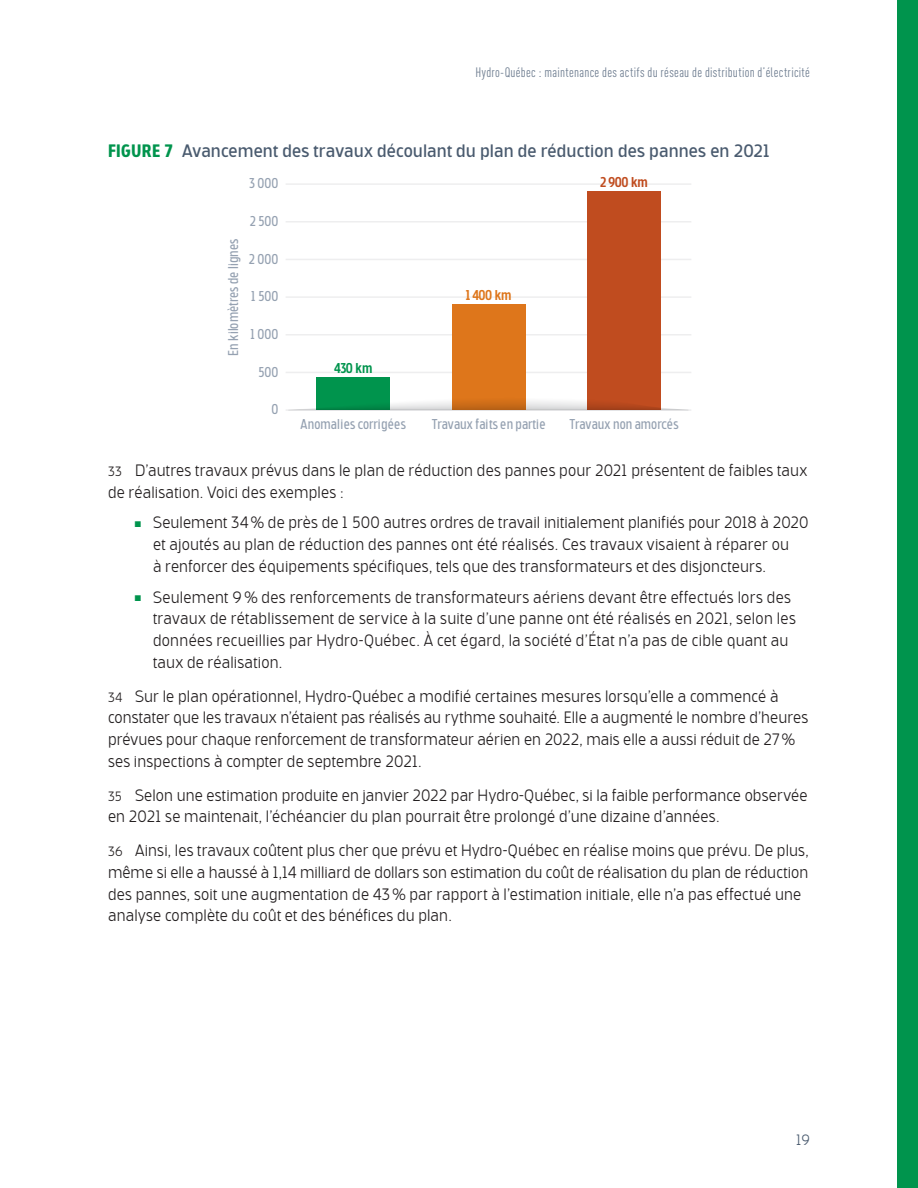
<style>
.page{position:relative;width:918px;height:1188px;background:#fff}
.page>*{position:absolute;margin:0;border:0;box-sizing:border-box;transform-origin:0 0}
.t1{font:18px "Bosphorus 50 Normal 53";letter-spacing:.005em;color:#4a5b6f}
.t2{font:300 16.5px/21.8px "Bosphorus 50 Normal 52";letter-spacing:.01em;color:#231f20}
.t3{font:300 15px "Bosphorus 50 Normal 52";color:#4a5b6f}
.t4{font:14.25px "Bosphorus 40 Condensed 43";color:#95a1b1}
.t5{font:500 14.25px "Bosphorus 40 Condensed 44";letter-spacing:-.02em;color:#de761b}
.t6{font:500 14.25px "Bosphorus 40 Condensed 44";letter-spacing:-.02em;color:#c04c1f}
.t7{font:500 14.25px "Bosphorus 40 Condensed 44";color:#00944d}
.t8{font:condensed 13.5px "DIN Offc";letter-spacing:.025em;color:#6d7c8f}
.s1{font-family:"Bosphorus 40 Condensed 45";font-weight:700;color:#00944d}
.s2{font-size:13.5px}
.s3{color:#00944d}
</style>
<div class="page">
<hr style="left:286px;top:409px;width:405px;height:2px;background:#eeeeef">
<hr style="left:286px;top:372px;width:405px;height:1px;background:#eeeeef">
<hr style="left:286px;top:334px;width:405px;height:2px;background:#eeeeef">
<hr style="left:286px;top:296px;width:405px;height:2px;background:#eeeeef">
<hr style="left:286px;top:259px;width:405px;height:1px;background:#eeeeef">
<hr style="left:286px;top:221px;width:405px;height:2px;background:#eeeeef">
<hr style="left:286px;top:183px;width:405px;height:2px;background:#eeeeef">
<div style="left:317px;top:378px;width:73px;height:32px;background:#00944d"></div>
<div style="left:452px;top:305px;width:73px;height:105px;background:#de761b"></div>
<div style="left:588px;top:192px;width:73px;height:218px;background:#c04c1f"></div>
<svg style="left:293px;top:396px;width:393px;height:14px"></svg>
<div style="left:897px;top:0;width:21px;height:1188px;background:#00944d"></div>
<p class="t8" style="left:476px;top:65px;width:336px">Hydro-Québec : maintenance des actifs du réseau de distribution d’électricité</p>
<p class="t1" style="left:108px;top:140px;width:664px"><span class="s1">FIGURE 7</span> Avancement des travaux découlant du plan de réduction des pannes en 2021</p>
<p class="t4" style="left:249px;top:175px;width:31px">3 000</p>
<p class="t4" style="left:225px;top:356px;width:118px;rotate:-90deg">En kilomètres de lignes</p>
<p class="t4" style="left:250px;top:213px;width:30px">2 500</p>
<p class="t4" style="left:249px;top:250px;width:31px">2 000</p>
<p class="t4" style="left:251px;top:288px;width:29px">1 500</p>
<p class="t4" style="left:250px;top:326px;width:29px">1 000</p>
<p class="t4" style="left:258px;top:363px;width:21px">500</p>
<p class="t4" style="left:271px;top:401px;width:8px">0</p>
<p class="t7" style="left:334px;top:360px;width:40px">430 km</p>
<p class="t5" style="left:466px;top:286px;width:47px">1400 km</p>
<p class="t6" style="left:600px;top:173px;width:49px">2900 km</p>
<p class="t4" style="left:300px;top:415px;width:107px">Anomaliescorrigées</p>
<p class="t4" style="left:432px;top:415px;width:115px">Travaux faits en partie</p>
<p class="t4" style="left:570px;top:415px;width:111px">Travaux non amorcés</p>
<p class="t2" style="left:108px;top:460px;width:701px"><span class="s2">33</span> D’autres travaux prévus dans le plan de réduction des pannes pour 2021 présentent de faibles taux de réalisation. Voici des exemples :</p>
<p class="t2" style="left:153px;top:512px;width:657px;text-indent:-18px"><span class="s3">■</span> Seulement 34 % de près de 1 500 autres ordres de travail initialement planifiés pour 2018 à 2020 et ajoutés au plan de réduction des pannes ont été réalisés. Ces travaux visaient à réparer ou<br>à renforcer des équipements spécifiques, tels que des transformateurs et des disjoncteurs.</p>
<p class="t2" style="left:153px;top:586px;width:644px;text-indent:-18px"><span class="s3">■</span> Seulement 9 % des renforcements de transformateurs aériens devant être effectués lors des travaux de rétablissement de service à la suite d’une panne ont été réalisés en 2021, selon les données recueillies par Hydro-Québec. À cet égard, la société d’État n’a pas de cible quant au taux de réalisation.</p>
<p class="t2" style="left:108px;top:685px;width:702px"><span class="s2">34</span> Sur le plan opérationnel, Hydro-Québec a modifié certaines mesures lorsqu’elle a commencé à constater que les travaux n’étaient pas réalisés au rythme souhaité. Elle a augmenté le nombre d’heures prévues pour chaque renforcement de transformateur aérien en 2022, mais elle a aussi réduit de 27% ses inspections à compter de septembre 2021.</p>
<p class="t2" style="left:108px;top:784px;width:701px"><span class="s2">35</span> Selon une estimation produite en janvier 2022 par Hydro-Québec, si la faible performance observée en 2021 se maintenait, l’échéancier du plan pourrait être prolongé d’une dizaine d’années.</p>
<p class="t2" style="left:108px;top:840px;width:702px"><span class="s2">36</span> Ainsi, les travaux coûtent plus cher que prévu et Hydro-Québec en réalise moins que prévu. De plus, même si elle a haussé à 1,14 milliard de dollars son estimation du coût de réalisation du plan de réduction des pannes, soit une augmentation de 43 % par rapport à l’estimation initiale, elle n’a pas effectué une analyse complète du coût et des bénéfices du plan.</p>
<p class="t3" style="left:796px;top:1131px;width:15px">19</p>
</div>
